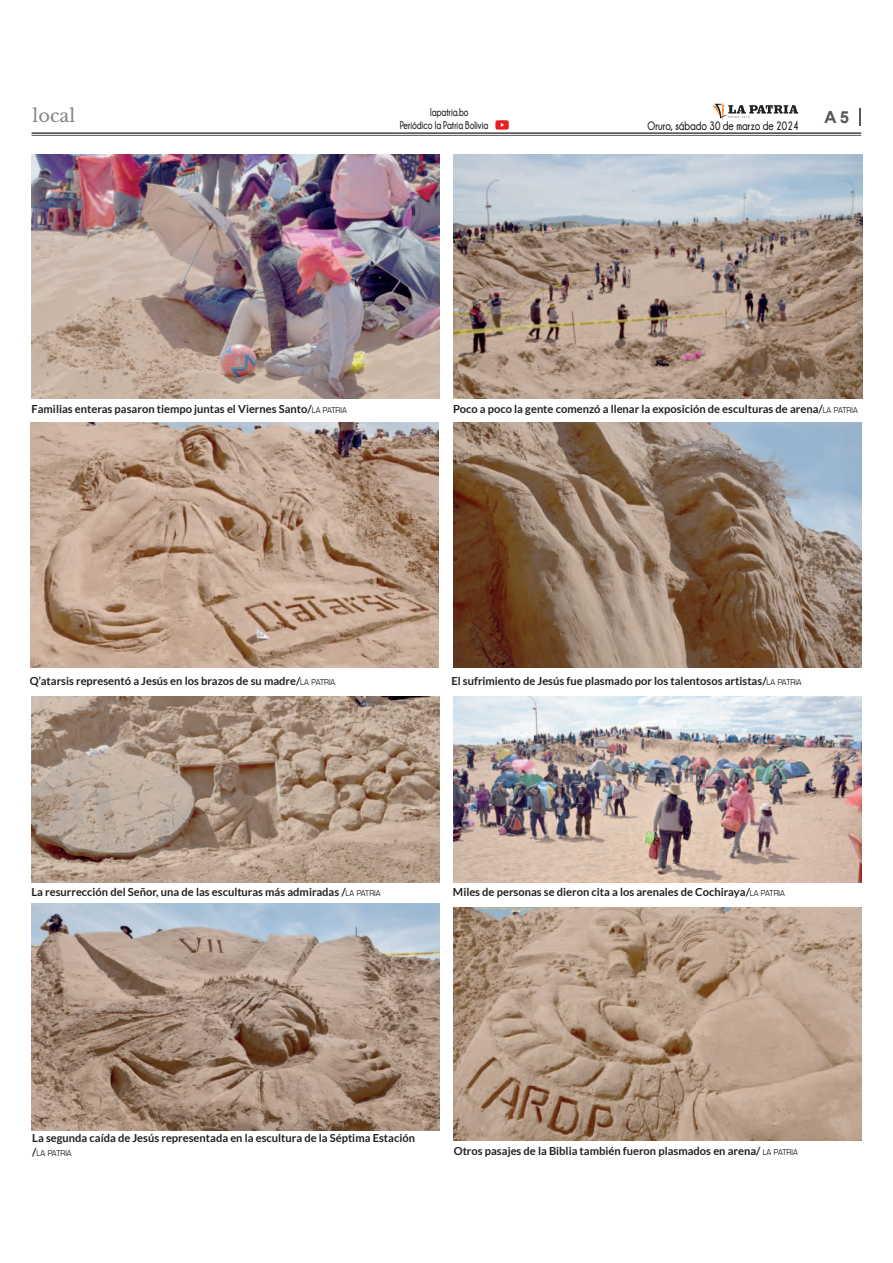
<style>
.page{position:relative;width:893px;height:1263px;background:#fff}
.page>*{position:absolute;margin:0;border:0;box-sizing:border-box;transform-origin:0 0}
.t1{font:17.85px "Libre Baskerville";color:#808285}
.t2{font:700 16.65px "Arial";color:#57585a}
.t3{font:700 12.3px "Champagne&Limousines";color:#231f20;scale:.8 1}
.t4{font:700 11.1px "Lato";color:#231f20}
.t5{font:700 11.1px "Champagne&Limousines";color:#231f20;scale:.75 1}
.t6{font:7.8px "Eurostile";color:#231f20;scale:.9 1}
.s1{font-family:"Eurostile";font-weight:400;font-size:7.8px}
.s2{font-family:"Lato";font-weight:700;font-size:11.1px}
</style>
<div class="page">
<svg style="left:860px;top:109px;width:1px;height:17px"></svg>
<hr style="left:32px;top:132px;width:829px;height:2px;background:#57585a">
<hr style="left:32px;top:135px;width:829px;height:1px;background:#57585a">
<svg style="left:495px;top:120px;width:14px;height:10px"></svg>
<svg style="left:712px;top:103px;width:86px;height:17px"></svg>
<img style="left:32px;top:154px;width:408px;height:244px">
<img style="left:454px;top:154px;width:408px;height:244px">
<img style="left:31px;top:422px;width:408px;height:246px">
<img style="left:453px;top:422px;width:408px;height:246px">
<img style="left:31px;top:903px;width:408px;height:227px">
<img style="left:453px;top:907px;width:408px;height:234px">
<img style="left:31px;top:696px;width:408px;height:187px">
<img style="left:453px;top:696px;width:408px;height:187px">
<h1 class="t1" style="left:33px;top:105px;width:44px">local</h1>
<p class="t5" style="left:430px;top:106px;width:53px">lapatria.bo</p>
<h2 class="t2" style="left:824px;top:108px;width:26px">A5</h2>
<p class="t5" style="left:400px;top:119px;width:119px">Periódico la Patria Bolivia</p>
<p class="t3" style="left:648px;top:119px;width:190px">Oruro, sábado 30 de marzo de 2024</p>
<p class="t4" style="left:32px;top:402px;width:317px">Familias enteras pasaron tiempo juntas el Viernes Santo/<span class="s1">LA PATRIA</span></p>
<p class="t4" style="left:453px;top:402px;width:406px">Poco a poco la gente comenzó a llenar la exposición de esculturas de arena/<span class="s1">LA PATRIA</span></p>
<p class="t4" style="left:30px;top:674px;width:307px">Q’atarsis representó a Jesús en los brazos de su madre/<span class="s1">LA PATRIA</span></p>
<p class="t4" style="left:451px;top:674px;width:352px">El sufrimiento de Jesús fue plasmado por los talentosos artistas/<span class="s1">LA PATRIA</span></p>
<p class="t4" style="left:32px;top:886px;width:351px">La resurrección del Señor, una de las esculturas más admiradas /<span class="s1">LA PATRIA</span></p>
<p class="t4" style="left:453px;top:886px;width:333px">Miles de personas se dieron cita a los arenales de Cochiraya/<span class="s1">LA PATRIA</span></p>
<p class="t4" style="left:32px;top:1132px;width:384px">La segunda caída de Jesús representada en la escultura de la Séptima Estación</p>
<p class="t6" style="left:32px;top:1150px;width:45px"><span class="s2">/</span>LA PATRIA</p>
<p class="t4" style="left:454px;top:1144px;width:345px">Otros pasajes de la Biblia también fueron plasmados en arena/ <span class="s1">LA PATRIA</span></p>
</div>
